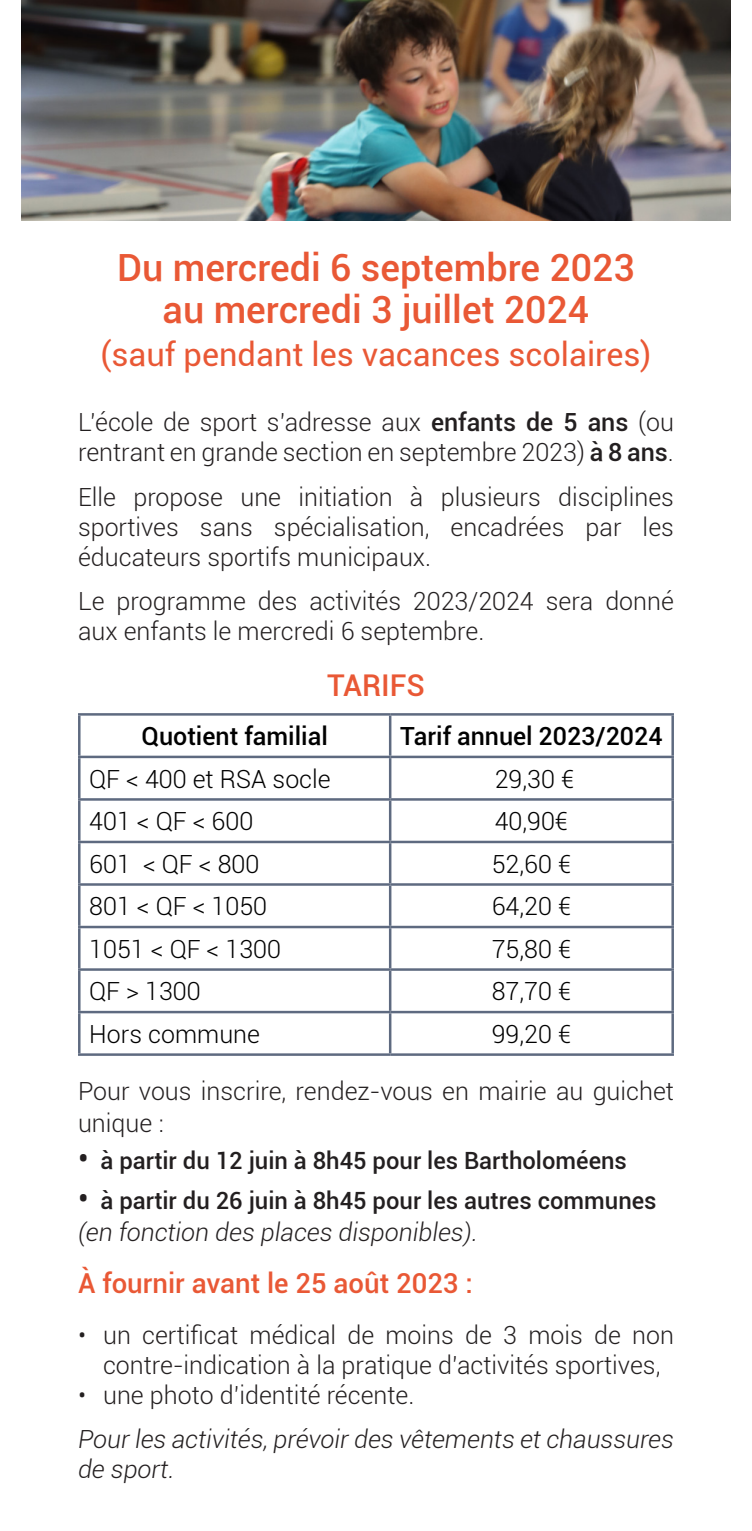
<style>
.page{position:relative;width:752px;height:1531px;background:#fff}
.page>*{position:absolute;margin:0;border:0;box-sizing:border-box;transform-origin:0 0}
.t1{font:500 37.5px "Roboto";color:#e95835}
.t2{font:32.5px "Roboto";color:#e95835}
.t3{font:500 30px "Roboto";color:#e95835}
.t4{font:500 27.5px "Roboto";color:#e95835}
.t5{font:300 25px/30px "Roboto";color:#231f20}
.Titre_2{font:300 25px "Roboto";color:#000}
.t6{font:italic 300 25px/30px "Roboto";color:#231f20}
.Titre_2-2{font:500 25px "Roboto";color:#000}
.t7{font:500 23.75px "Roboto";color:#231f20}
.s1{font-weight:500}
.s2{font-size:30px}
</style>
<div class="page">
<hr style="left:78px;top:713px;width:312px;height:3px;background:#5e6a80">
<hr style="left:78px;top:716px;width:2px;height:40px;background:#5e6a80">
<hr style="left:390px;top:713px;width:283px;height:3px;background:#5e6a80">
<hr style="left:389px;top:716px;width:2px;height:40px;background:#5e6a80">
<hr style="left:671px;top:716px;width:2px;height:40px;background:#5e6a80">
<hr style="left:78px;top:756px;width:312px;height:2px;background:#5e6a80">
<hr style="left:78px;top:758px;width:2px;height:40px;background:#5e6a80">
<hr style="left:390px;top:756px;width:283px;height:2px;background:#5e6a80">
<hr style="left:389px;top:758px;width:2px;height:40px;background:#5e6a80">
<hr style="left:671px;top:758px;width:2px;height:40px;background:#5e6a80">
<hr style="left:78px;top:798px;width:312px;height:3px;background:#5e6a80">
<hr style="left:78px;top:801px;width:2px;height:40px;background:#5e6a80">
<hr style="left:390px;top:798px;width:283px;height:3px;background:#5e6a80">
<hr style="left:389px;top:801px;width:2px;height:40px;background:#5e6a80">
<hr style="left:671px;top:801px;width:2px;height:40px;background:#5e6a80">
<hr style="left:78px;top:841px;width:312px;height:2px;background:#5e6a80">
<hr style="left:78px;top:843px;width:2px;height:40px;background:#5e6a80">
<hr style="left:390px;top:841px;width:283px;height:2px;background:#5e6a80">
<hr style="left:389px;top:843px;width:2px;height:40px;background:#5e6a80">
<hr style="left:671px;top:843px;width:2px;height:40px;background:#5e6a80">
<hr style="left:78px;top:883px;width:312px;height:3px;background:#5e6a80">
<hr style="left:78px;top:886px;width:2px;height:40px;background:#5e6a80">
<hr style="left:390px;top:883px;width:283px;height:3px;background:#5e6a80">
<hr style="left:389px;top:886px;width:2px;height:40px;background:#5e6a80">
<hr style="left:671px;top:886px;width:2px;height:40px;background:#5e6a80">
<hr style="left:78px;top:926px;width:312px;height:2px;background:#5e6a80">
<hr style="left:78px;top:928px;width:2px;height:40px;background:#5e6a80">
<hr style="left:390px;top:926px;width:283px;height:2px;background:#5e6a80">
<hr style="left:389px;top:928px;width:2px;height:40px;background:#5e6a80">
<hr style="left:671px;top:928px;width:2px;height:40px;background:#5e6a80">
<hr style="left:78px;top:968px;width:312px;height:3px;background:#5e6a80">
<hr style="left:78px;top:971px;width:2px;height:40px;background:#5e6a80">
<hr style="left:390px;top:968px;width:283px;height:3px;background:#5e6a80">
<hr style="left:389px;top:971px;width:2px;height:40px;background:#5e6a80">
<hr style="left:671px;top:971px;width:2px;height:40px;background:#5e6a80">
<hr style="left:78px;top:1011px;width:312px;height:2px;background:#5e6a80">
<hr style="left:78px;top:1013px;width:2px;height:40px;background:#5e6a80">
<hr style="left:390px;top:1011px;width:283px;height:2px;background:#5e6a80">
<hr style="left:389px;top:1013px;width:2px;height:40px;background:#5e6a80">
<hr style="left:671px;top:1013px;width:2px;height:40px;background:#5e6a80">
<hr style="left:78px;top:1053px;width:312px;height:3px;background:#5e6a80">
<hr style="left:390px;top:1053px;width:283px;height:3px;background:#5e6a80">
<img style="left:21px;top:0;width:709px;height:221px">
<p class="t1" style="left:117px;top:241px;width:519px">Du mercredi 6 septembre 2023</p>
<p class="t1" style="left:162px;top:284px;width:428px">au mercredi 3 juillet 2024</p>
<p class="t2" style="left:101px;top:332px;width:552px">(sauf pendant les vacances scolaires)</p>
<p class="t5" style="left:78px;top:407px;width:597px">L’école de sport s’adresse aux <span class="s1">enfants de 5 ans</span> (ou rentrant en grande section en septembre 2023) <span class="s1">à 8 ans</span>.</p>
<p class="t5" style="left:78px;top:481px;width:597px;text-align:justify">Elle propose une initiation à plusieurs disciplines sportives sans spécialisation, encadrées par les éducateurs sportifs municipaux.</p>
<p class="t5" style="left:78px;top:585px;width:597px">Le programme des activités 2023/2024 sera donné aux enfants le mercredi 6 septembre.</p>
<p class="t3" style="left:327px;top:664px;width:99px">TARIFS</p>
<p class="Titre_2-2" style="left:141px;top:718px;width:188px">Quotient familial</p>
<p class="Titre_2-2" style="left:400px;top:718px;width:264px">Tarif annuel 2023/2024</p>
<p class="Titre_2" style="left:89px;top:761px;width:243px">QF &lt; 400 et RSA socle</p>
<p class="Titre_2" style="left:494px;top:761px;width:81px">29,30 €</p>
<p class="Titre_2" style="left:89px;top:804px;width:165px">401 &lt; QF &lt; 600</p>
<p class="Titre_2" style="left:494px;top:804px;width:75px">40,90€</p>
<p class="Titre_2" style="left:89px;top:846px;width:171px">601 &lt; QF &lt; 800</p>
<p class="Titre_2" style="left:491px;top:846px;width:81px">52,60 €</p>
<p class="Titre_2" style="left:89px;top:889px;width:179px">801 &lt; QF &lt; 1050</p>
<p class="Titre_2" style="left:491px;top:889px;width:81px">64,20 €</p>
<p class="Titre_2" style="left:89px;top:931px;width:193px">1051 &lt; QF &lt; 1300</p>
<p class="Titre_2" style="left:491px;top:931px;width:81px">75,80 €</p>
<p class="Titre_2" style="left:89px;top:974px;width:113px">QF &gt; 1300</p>
<p class="Titre_2" style="left:491px;top:974px;width:81px">87,70 €</p>
<p class="Titre_2" style="left:89px;top:1016px;width:172px">Hors commune</p>
<p class="Titre_2" style="left:491px;top:1016px;width:81px">99,20 €</p>
<p class="t5" style="left:78px;top:1073px;width:597px;line-height:32.5px">Pour vous inscrire, rendez-vous en mairie au guichet unique :</p>
<p class="t7" style="left:78px;top:1144px;width:550px"><span class="s2">•</span> à partir du 12 juin à 8h45 pour les Bartholoméens</p>
<p class="t7" style="left:78px;top:1183px;width:579px"><span class="s2">•</span> à partir du 26 juin à 8h45 pour les autres communes</p>
<p class="t6" style="left:78px;top:1216px;width:401px">(en fonction des places disponibles).</p>
<p class="t4" style="left:78px;top:1263px;width:396px">À fournir avant le 25 août 2023 :</p>
<p class="t5" style="left:78px;top:1319px;width:597px;text-align:center">• un certificat médical de moins de 3 mois de non contre-indication à la pratique d’activités sportives,</p>
<p class="t5" style="left:78px;top:1379px;width:338px">• une photo d’identité récente.</p>
<p class="t6" style="left:78px;top:1423px;width:597px">Pour les activités, prévoir des vêtements et chaussures de sport.</p>
</div>
